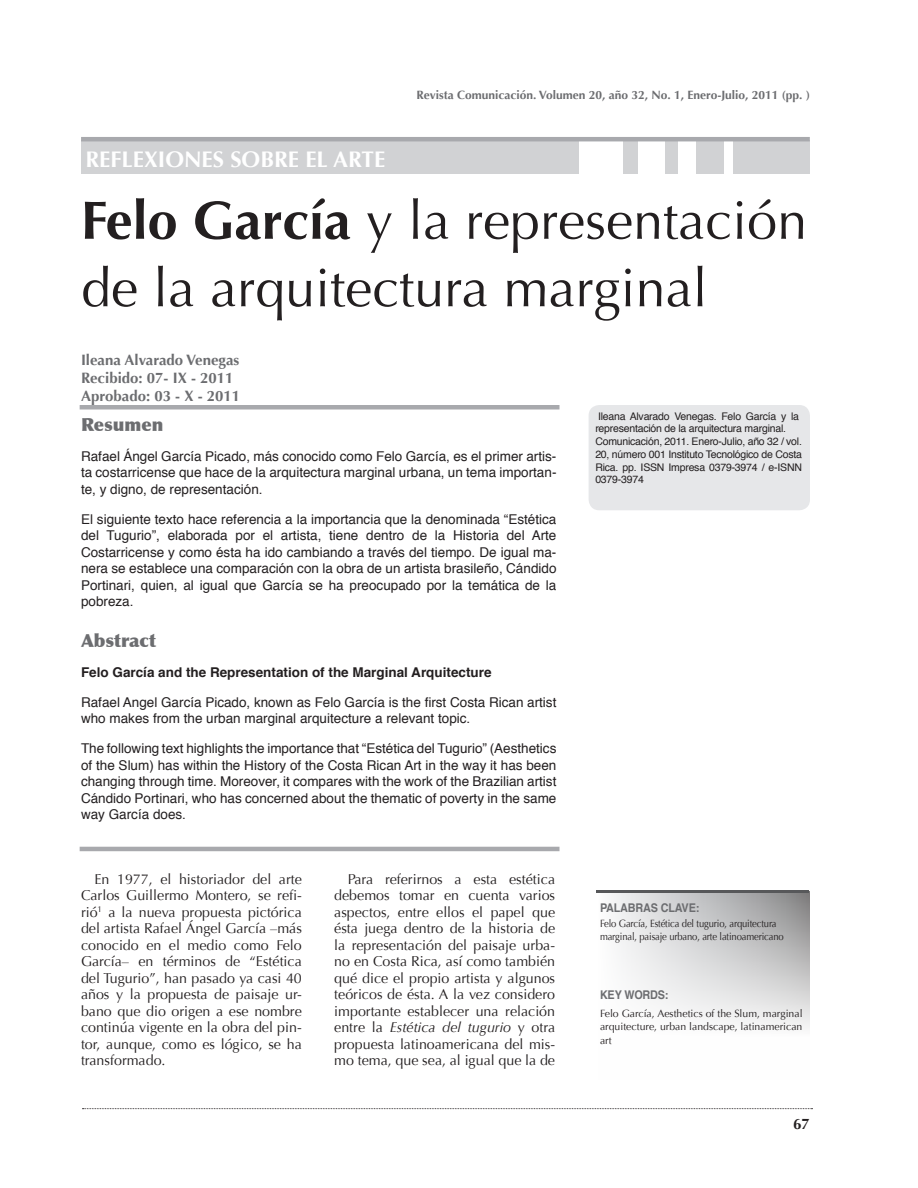
<style>
.page{position:relative;width:918px;height:1188px;background:#fff}
.page>*{position:absolute;margin:0;border:0;box-sizing:border-box;transform-origin:0 0}
.t1{font:54px/67.5px "Optima";color:#231f20}
.t2{font:700 22.5px "Optima";color:#fff}
.t3{font:900 18px "Optima";color:#6c6d70}
.t4{font:700 15px/18px "Optima";color:#6c6d70}
.t5{font:700 15px "Optima";color:#231f20}
.t6{font:14.25px/16.5px "Optima";color:#231f20;text-align:justify}
.t7{font:13.5px/16.5px "Helvetica";color:#231f20;text-align:justify}
.t8{font:700 13.5px "Helvetica";color:#231f20}
.t9{font:700 12px "Optima";color:#6c6d70}
.t10{font:700 12px "Helvetica";letter-spacing:-.015em;color:#6c6d70;scale:.9 1}
.t11{font:10.5px/12.8px "Helvetica";letter-spacing:-.02em;color:#231f20}
.t12{font:10.5px/13.5px "Optima";letter-spacing:-.015em;color:#231f20;scale:.9 1}
.t13{font:10.5px/13.5px "Optima";letter-spacing:-.015em;color:#231f20;text-align:justify}
.s1{font-weight:700}
.s2{font-style:italic}
</style>
<div class="page">
<svg style="left:82px;top:1108px;width:731px;height:1px"></svg>
<svg style="left:612px;top:893px;width:197px;height:135px"></svg>
<div style="left:589px;top:405px;width:221px;height:105px;background:#e6e7e9;border-radius:11px"></div>
<hr style="left:597px;top:891px;width:212px;height:2px;background:#57585a">
<hr style="left:80px;top:847px;width:479px;height:4px;background:#a8a9ad">
<div style="left:80px;top:405px;width:479px;height:5px;background:#a8a9ad"></div>
<div style="left:81px;top:140px;width:729px;height:33px;background:#d1d2d4"></div>
<div style="left:579px;top:135px;width:44px;height:40px;background:#fff"></div>
<div style="left:638px;top:135px;width:27px;height:40px;background:#fff"></div>
<div style="left:679px;top:135px;width:17px;height:40px;background:#fff"></div>
<div style="left:724px;top:135px;width:8px;height:40px;background:#fff"></div>
<hr style="left:81px;top:137px;width:729px;height:4px;background:#a8a9ad">
<h2 class="t2" style="left:85px;top:147px;width:299px">reflexiones sobre el arte</h2>
<p class="t9" style="left:416px;top:88px;width:395px">Revista Comunicación. Volumen 20, año 32, No. 1, Enero-Julio, 2011 (pp. )</p>
<h1 class="t1" style="left:81px;top:187px;width:728px"><span class="s1">Felo García</span> y la representación de la arquitectura marginal</h1>
<p class="t4" style="left:81px;top:351px;width:161px">Ileana Alvarado Venegas<br>Recibido: 07- IX - 2011<br>Aprobado: 03 - X - 2011</p>
<h3 class="t3" style="left:81px;top:414px;width:84px">Resumen</h3>
<p class="t7" style="left:81px;top:448px;width:477px">Rafael Ángel García Picado, más conocido como Felo García, es el primer artis&shy;ta costarricense que hace de la arquitectura marginal urbana, un tema importan&shy;te, y digno, de representación.</p>
<p class="t7" style="left:81px;top:511px;width:477px">El siguiente texto hace referencia a la importancia que la denominada “Estética del Tugurio”, elaborada por el artista, tiene dentro de la Historia del Arte Costarricense y como ésta ha ido cambiando a través del tiempo. De igual ma&shy;nera se establece una comparación con la obra de un artista brasileño, Cándido Portinari, quien, al igual que García se ha preocupado por la temática de la pobreza.</p>
<h3 class="t3" style="left:81px;top:630px;width:76px">Abstract</h3>
<p class="t8" style="left:81px;top:661px;width:412px">Felo García and the Representation of the Marginal Arquitecture</p>
<p class="t7" style="left:81px;top:694px;width:477px">Rafael Angel García Picado, known as Felo García is the first Costa Rican artist who makes from the urban marginal arquitecture a relevant topic.</p>
<p class="t7" style="left:81px;top:741px;width:477px">The following text highlights the importance that “Estética del Tugurio” (Aesthetics of the Slum) has within the History of the Costa Rican Art in the way it has been changing through time. Moreover, it compares with the work of the Brazilian artist Cándido Portinari, who has concerned about the thematic of poverty in the same way García does.</p>
<p class="t6" style="left:81px;top:871px;width:222px;text-indent:13px">En 1977, el historiador del arte Carlos Guillermo Montero, se refi&shy;rió<sup>1</sup> a la nueva propuesta pictórica del artista Rafael Ángel García –más conocido en el medio como Felo García– en términos de “Estética del Tugurio”, han pasado ya casi 40 años y la propuesta de paisaje ur&shy;bano que dio origen a ese nombre continúa vigente en la obra del pin&shy;tor, aunque, como es lógico, se ha transformado.</p>
<p class="t6" style="left:334px;top:871px;width:222px;text-indent:13px">Para referirnos a esta estética debemos tomar en cuenta varios aspectos, entre ellos el papel que ésta juega dentro de la historia de la representación del paisaje urba&shy;no en Costa Rica, así como también qué dice el propio artista y algunos teóricos de ésta. A la vez considero importante establecer una relación entre la <span class="s2">Estética del tugurio</span> y otra propuesta latinoamericana del mis&shy;mo tema, que sea, al igual que la de</p>
<p class="t11" style="left:595px;top:410px;width:208px">Ileana Alvarado Venegas. Felo García y la representación de la arquitectura marginal.<br>Comunicación, 2011. Enero-Julio, año 32 / vol.<br>20, número 001 Instituto Tecnológico de Costa Rica. pp. ISSN Impresa 0379-3974 / e-ISNN 0379-3974</p>
<p class="t10" style="left:600px;top:898px;width:112px">Palabras clave:</p>
<p class="t12" style="left:600px;top:916px;width:206px">Felo García, Estética del tugurio, arquitectura marginal, paisaje urbano, arte latinoamericano</p>
<p class="t10" style="left:600px;top:985px;width:78px">Key words:</p>
<p class="t13" style="left:600px;top:1006px;width:204px">Felo García, Aesthetics of the Slum, marginal arquitecture, urban landscape, latinamerican art</p>
<p class="t5" style="left:793px;top:1115px;width:18px">67</p>
</div>
